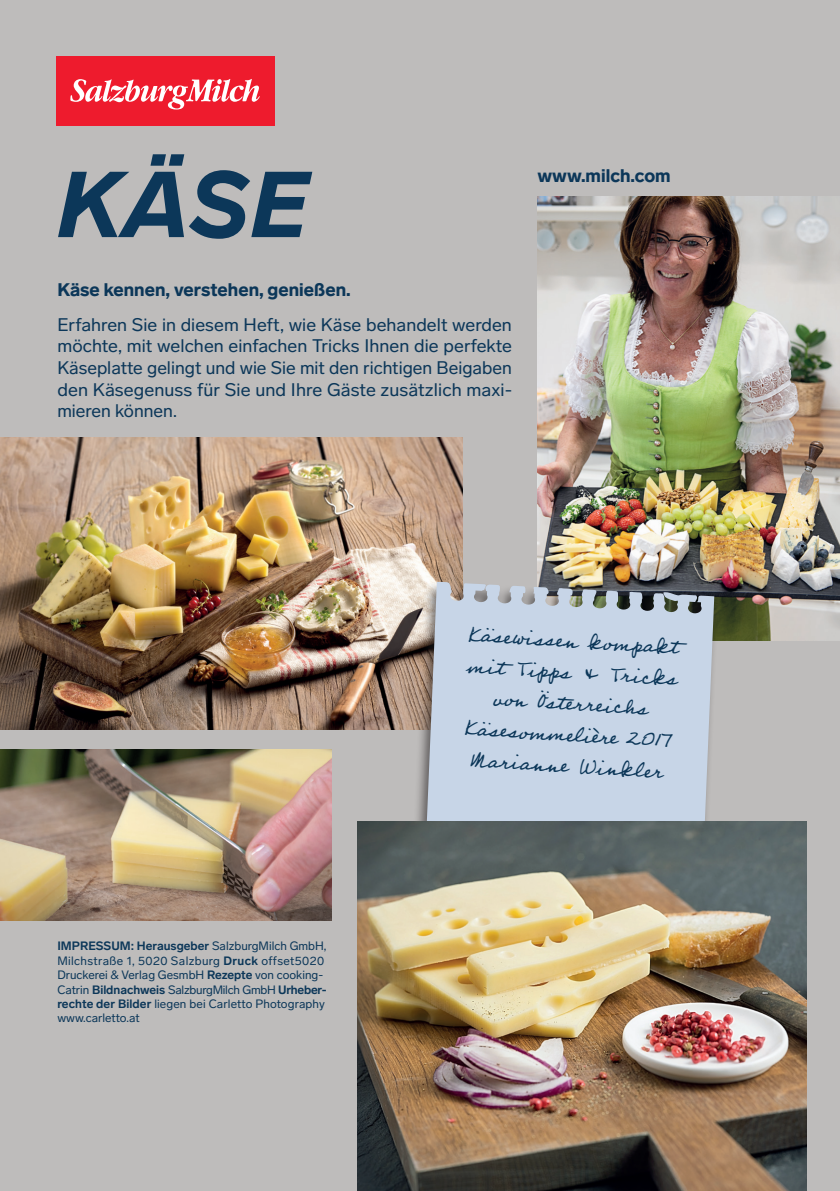
<style>
.page{position:relative;width:840px;height:1191px;background:#fff}
.page>*{position:absolute;margin:0;border:0;box-sizing:border-box;transform-origin:0 0}
.t1{font:italic 900 92px "Lab Grotesque";color:#0c3759}
.t2{font:26px/31.2px "Professor";color:#0c3759;text-align:center}
.t3{font:18px/21.6px "Lab Grotesque";letter-spacing:.005em;color:#0c3759;text-align:justify}
.t4{font:900 18px "Lab Grotesque";color:#0c3759}
.t5{font:12px/14.4px "Lab Grotesque";color:#0c3759}
.s1{font-weight:700}
</style>
<div class="page">
<div style="left:0;top:0;width:839px;height:1191px;background:#bebcbb"></div>
<img style="left:0;top:750px;width:331px;height:170px">
<img style="left:537px;top:196px;width:302px;height:444px">
<img style="left:0;top:438px;width:462px;height:291px">
<div style="left:57px;top:57px;width:218px;height:69px;background:#ee1b2d"></div>
<svg style="left:70px;top:79px;width:189px;height:30px"></svg>
<div style="left:402px;top:581px;width:316px;height:528px;background:#231f20;opacity:.6"></div>
<svg style="left:416px;top:581px;width:297px;height:240px;background:#becad9"></svg>
<img style="left:357px;top:821px;width:448px;height:370px">
<h1 class="t1" style="left:57px;top:150px;width:253px">KÄSE</h1>
<h3 class="t4" style="left:57px;top:279px;width:295px">Käse kennen, verstehen, genießen.</h3>
<p class="t3" style="left:57px;top:314px;width:456px">Erfahren Sie in diesem Heft, wie Käse behandelt werden möchte, mit welchen einfachen Tricks Ihnen die perfekte Käseplatte gelingt und wie Sie mit den richtigen Beigaben den Käsegenuss für Sie und Ihre Gäste zusätzlich maxi&shy;mieren können.</p>
<h3 class="t4" style="left:537px;top:165px;width:135px">www.milch.com</h3>
<p class="t5" style="left:57px;top:939px;width:271px"><span class="s1">IMPRESSUM: Herausgeber</span> SalzburgMilch GmbH, Milchstraße 1, 5020 Salzburg <span class="s1">Druck</span> offset5020<br>Druckerei &amp; Verlag GesmbH <span class="s1">Rezepte</span> von cooking-Catrin <span class="s1">Bildnachweis</span> SalzburgMilch GmbH <span class="s1">Urheber&shy;rechte der Bilder</span> liegen bei Carletto Photography www.carletto.at</p>
<h2 class="t2" style="left:468px;top:617px;width:212px;rotate:3deg">Käsewi ssen kom pakt mit Tipps &amp; Tricks von Österreichs<br>Käsesom melière 2017<br>Marianne Winkler</h2>
</div>
